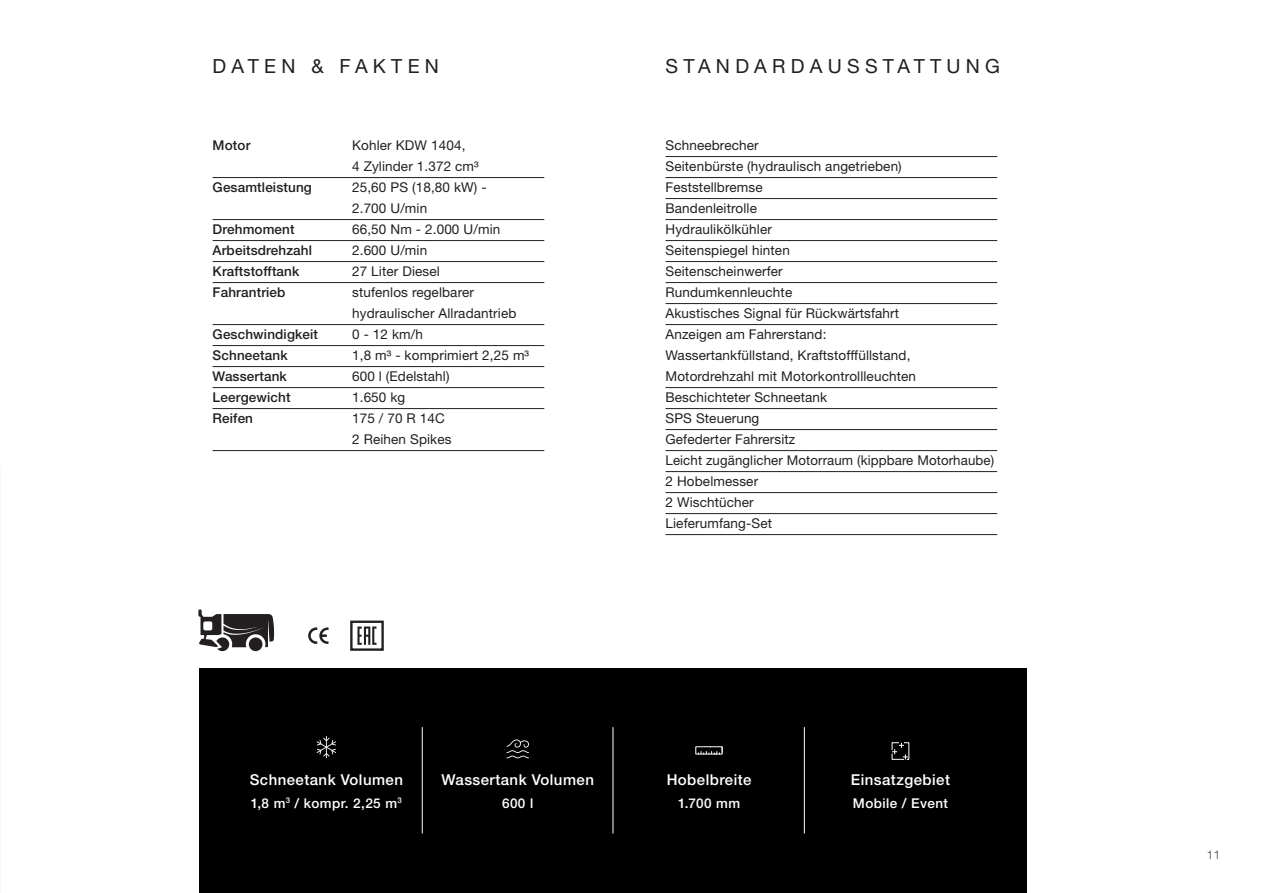
<style>
.page{position:relative;width:1263px;height:893px;background:#fff}
.page>*{position:absolute;margin:0;border:0;box-sizing:border-box;transform-origin:0 0}
.t1{font:19.5px "Helvetica Neue LT Std";letter-spacing:.27em;color:#231f20}
.t2{font:500 15px "Helvetica Neue LT Std";letter-spacing:.03em;color:#fff}
.t3{font:13.5px/21px "Helvetica Neue LT Std";letter-spacing:.01em;color:#231f20}
.t4{font:500 13.5px "Helvetica Neue LT Std";letter-spacing:.01em;color:#231f20}
.t5{font:500 13.5px "Helvetica Neue LT Std";letter-spacing:.03em;color:#fff}
.t6{font:12px "Helvetica Neue LT Std";color:#64686f}
</style>
<div class="page">
<div style="left:200px;top:669px;width:827px;height:224px;background:#000001"></div>
<hr style="left:422px;top:727px;width:1px;height:106px;background:#fff">
<hr style="left:612px;top:727px;width:1px;height:106px;background:#fff">
<hr style="left:804px;top:727px;width:1px;height:106px;background:#fff">
<svg style="left:317px;top:736px;width:19px;height:22px"></svg>
<svg style="left:506px;top:739px;width:23px;height:19px"></svg>
<svg style="left:891px;top:742px;width:19px;height:18px"></svg>
<svg style="left:695px;top:746px;width:28px;height:9px"></svg>
<svg style="left:308px;top:627px;width:21px;height:17px"></svg>
<svg style="left:357px;top:626px;width:19px;height:19px"></svg>
<div style="left:350px;top:621px;width:34px;height:30px;border:2px solid #231f20"></div>
<svg style="left:198px;top:609px;width:76px;height:42px"></svg>
<div style="left:249px;top:637px;width:13px;height:14px;background:#231f20;border-radius:50%"></div>
<hr style="left:213px;top:177px;width:331px;height:1px;background:#231f20">
<hr style="left:213px;top:219px;width:331px;height:1px;background:#231f20">
<hr style="left:213px;top:240px;width:331px;height:1px;background:#231f20">
<hr style="left:213px;top:261px;width:331px;height:1px;background:#231f20">
<hr style="left:213px;top:282px;width:331px;height:1px;background:#231f20">
<hr style="left:213px;top:324px;width:331px;height:1px;background:#231f20">
<hr style="left:213px;top:345px;width:331px;height:1px;background:#231f20">
<hr style="left:213px;top:366px;width:331px;height:1px;background:#231f20">
<hr style="left:213px;top:387px;width:331px;height:1px;background:#231f20">
<hr style="left:213px;top:408px;width:331px;height:1px;background:#231f20">
<hr style="left:213px;top:450px;width:331px;height:1px;background:#231f20">
<hr style="left:665px;top:156px;width:332px;height:1px;background:#231f20">
<hr style="left:665px;top:177px;width:332px;height:1px;background:#231f20">
<hr style="left:665px;top:198px;width:332px;height:1px;background:#231f20">
<hr style="left:665px;top:219px;width:332px;height:1px;background:#231f20">
<hr style="left:665px;top:240px;width:332px;height:1px;background:#231f20">
<hr style="left:665px;top:261px;width:332px;height:1px;background:#231f20">
<hr style="left:665px;top:282px;width:332px;height:1px;background:#231f20">
<hr style="left:665px;top:303px;width:332px;height:1px;background:#231f20">
<hr style="left:665px;top:324px;width:332px;height:1px;background:#231f20">
<hr style="left:665px;top:387px;width:332px;height:1px;background:#231f20">
<hr style="left:665px;top:408px;width:332px;height:1px;background:#231f20">
<hr style="left:665px;top:429px;width:332px;height:1px;background:#231f20">
<hr style="left:665px;top:450px;width:332px;height:1px;background:#231f20">
<hr style="left:665px;top:471px;width:332px;height:1px;background:#231f20">
<hr style="left:665px;top:492px;width:332px;height:1px;background:#231f20">
<hr style="left:665px;top:513px;width:332px;height:1px;background:#231f20">
<hr style="left:665px;top:534px;width:332px;height:1px;background:#231f20">
<h1 class="t1" style="left:213px;top:54px;width:228px">DATEN &amp; FAKTEN</h1>
<h1 class="t1" style="left:665px;top:54px;width:336px">STANDARDAUSSTATTUNG</h1>
<p class="t4" style="left:213px;top:137px;width:39px">Motor</p>
<p class="t3" style="left:352px;top:134px;width:128px">Kohler KDW 1404,<br>4 Zylinder 1.372 cm³</p>
<p class="t4" style="left:213px;top:179px;width:101px">Gesamtleistung</p>
<p class="t3" style="left:352px;top:176px;width:136px">25,60 PS (18,80 kW) -<br>2.700 U/min</p>
<p class="t4" style="left:213px;top:221px;width:83px">Drehmoment</p>
<p class="t3" style="left:352px;top:218px;width:150px">66,50 Nm - 2.000 U/min</p>
<p class="t4" style="left:213px;top:242px;width:101px">Arbeitsdrehzahl</p>
<p class="t3" style="left:352px;top:239px;width:77px">2.600 U/min</p>
<p class="t4" style="left:213px;top:263px;width:88px">Kraftstofftank</p>
<p class="t3" style="left:352px;top:260px;width:89px">27 Liter Diesel</p>
<p class="t4" style="left:213px;top:284px;width:74px">Fahrantrieb</p>
<p class="t3" style="left:352px;top:281px;width:166px">stufenlos regelbarer hydraulischer Allradantrieb</p>
<p class="t4" style="left:213px;top:326px;width:107px">Geschwindigkeit</p>
<p class="t3" style="left:352px;top:323px;width:72px">0 - 12 km/h</p>
<p class="t4" style="left:213px;top:347px;width:76px">Schneetank</p>
<p class="t3" style="left:352px;top:344px;width:178px">1,8 m³ - komprimiert 2,25 m³</p>
<p class="t4" style="left:213px;top:368px;width:76px">Wassertank</p>
<p class="t3" style="left:352px;top:365px;width:99px">600 l (Edelstahl)</p>
<p class="t4" style="left:213px;top:389px;width:79px">Leergewicht</p>
<p class="t3" style="left:352px;top:386px;width:55px">1.650 kg</p>
<p class="t4" style="left:213px;top:410px;width:42px">Reifen</p>
<p class="t3" style="left:352px;top:407px;width:101px">175 / 70 R 14C<br>2 Reihen Spikes</p>
<p class="t3" style="left:665px;top:134px;width:330px">Schneebrecher<br>Seitenbürste (hydraulisch angetrieben)<br>Feststellbremse<br>Bandenleitrolle<br>Hydraulikölkühler<br>Seitenspiegel hinten<br>Seitenscheinwerfer<br>Rundumkennleuchte<br>Akustisches Signal für Rückwärtsfahrt<br>Anzeigen am Fahrerstand:<br>Wassertankfüllstand, Kraftstofffüllstand,<br>Motordrehzahl mit Motorkontrollleuchten<br>Beschichteter Schneetank<br>SPS Steuerung<br>Gefederter Fahrersitz<br>Leicht zugänglicher Motorraum (kippbare Motorhaube)<br>2 Hobelmesser<br>2 Wischtücher<br>Lieferumfang-Set</p>
<p class="t2" style="left:250px;top:770px;width:155px">Schneetank Volumen</p>
<p class="t5" style="left:251px;top:795px;width:152px">1,8 m<sup>3</sup> / kompr. 2,25 m<sup>3</sup></p>
<p class="t2" style="left:441px;top:770px;width:154px">Wassertank Volumen</p>
<p class="t5" style="left:502px;top:795px;width:33px">600 l</p>
<p class="t2" style="left:667px;top:770px;width:86px">Hobelbreite</p>
<p class="t5" style="left:678px;top:795px;width:63px">1.700 mm</p>
<p class="t2" style="left:851px;top:770px;width:101px">Einsatzgebiet</p>
<p class="t5" style="left:853px;top:795px;width:97px">Mobile / Event</p>
<p class="t6" style="left:1207px;top:847px;width:15px">11</p>
</div>
